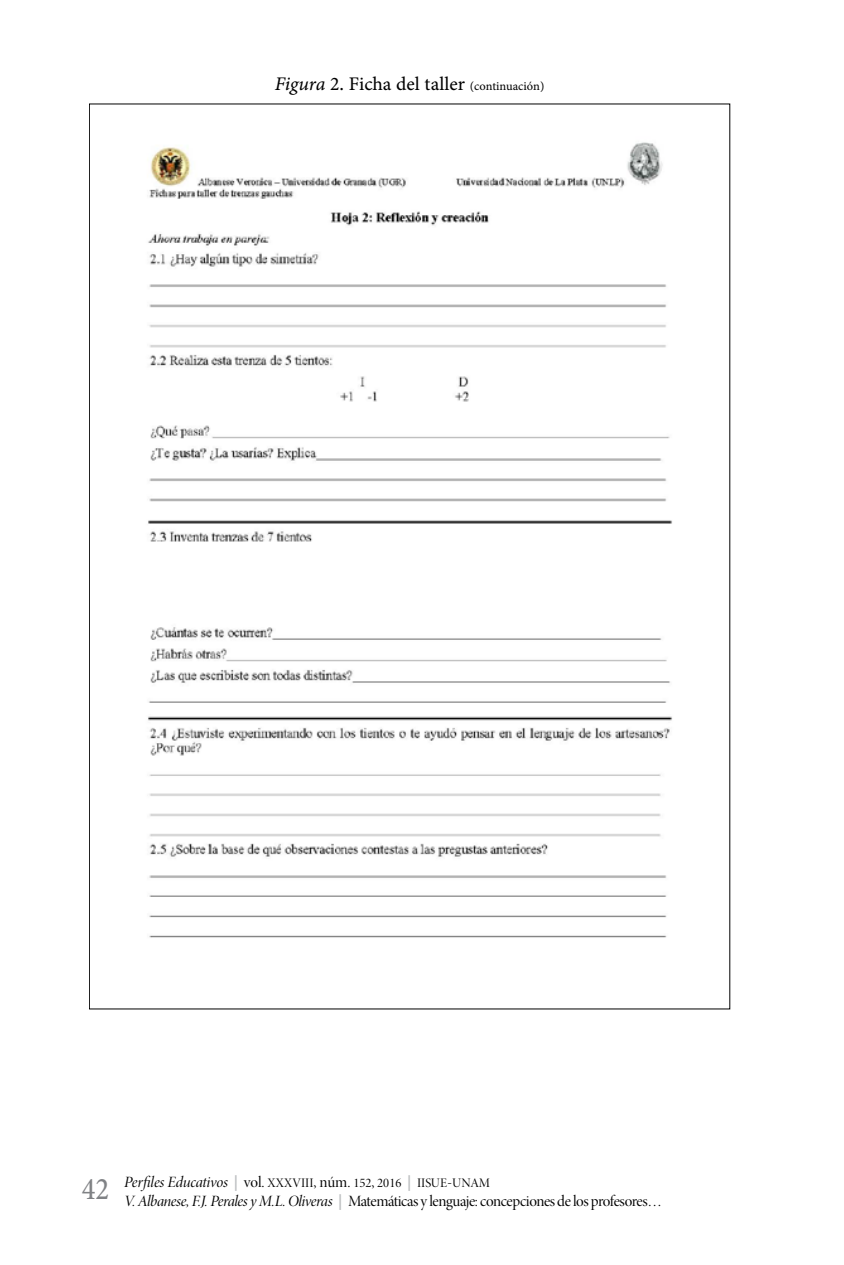
<style>
.page{position:relative;width:844px;height:1265px;background:#fff}
.page>*{position:absolute;margin:0;border:0;box-sizing:border-box;transform-origin:0 0}
.t1{font:500 31.5px "Minion Pro";color:#808285;scale:.9 1}
.t2{font:19.25px "Minion Pro Capt";color:#000}
.t3{font:15.75px "Minion Pro Disp";letter-spacing:-.025em;color:#000}
.t4{font:13.12px "Minion Pro Disp";color:#000}
.s1{font-family:"Minion Pro It Capt"}
.s2{font-size:12.25px}
.s3{font-family:"Minion Pro It Disp";font-size:15.75px}
.s4{font-family:"Minion Pro Bold Capt";font-size:15.75px;color:#bcbec0}
.s5{font-size:15.75px}
.s6{font-family:"Minion Pro It Disp"}
.s7{font-family:"Minion Pro Bold Capt";color:#bcbec0}
</style>
<div class="page">
<img style="left:148px;top:142px;width:524px;height:796px">
<p class="t2" style="left:275px;top:71px;width:271px"><span class="s1">Figura</span> 2. Ficha del taller <span class="s2">(continuación)</span></p>
<h1 class="t1" style="left:82px;top:1167px;width:32px">42</h1>
<p class="t4" style="left:124px;top:1175px;width:367px"><span class="s3">Perfiles Educativos</span> <span class="s4">|</span> <span class="s5">vol.</span> XXXVIII<span class="s5">, núm.</span> 152<span class="s5">,</span> 2016 <span class="s4">|</span> IISUE<span class="s5">-</span>UNAM</p>
<p class="t3" style="left:124px;top:1192px;width:539px"><span class="s6">V. Albanese, F.J. Perales y M.L. Oliveras</span> <span class="s7">|</span> Matemáticas y lenguaje: concepciones de los profesores…</p>
</div>
